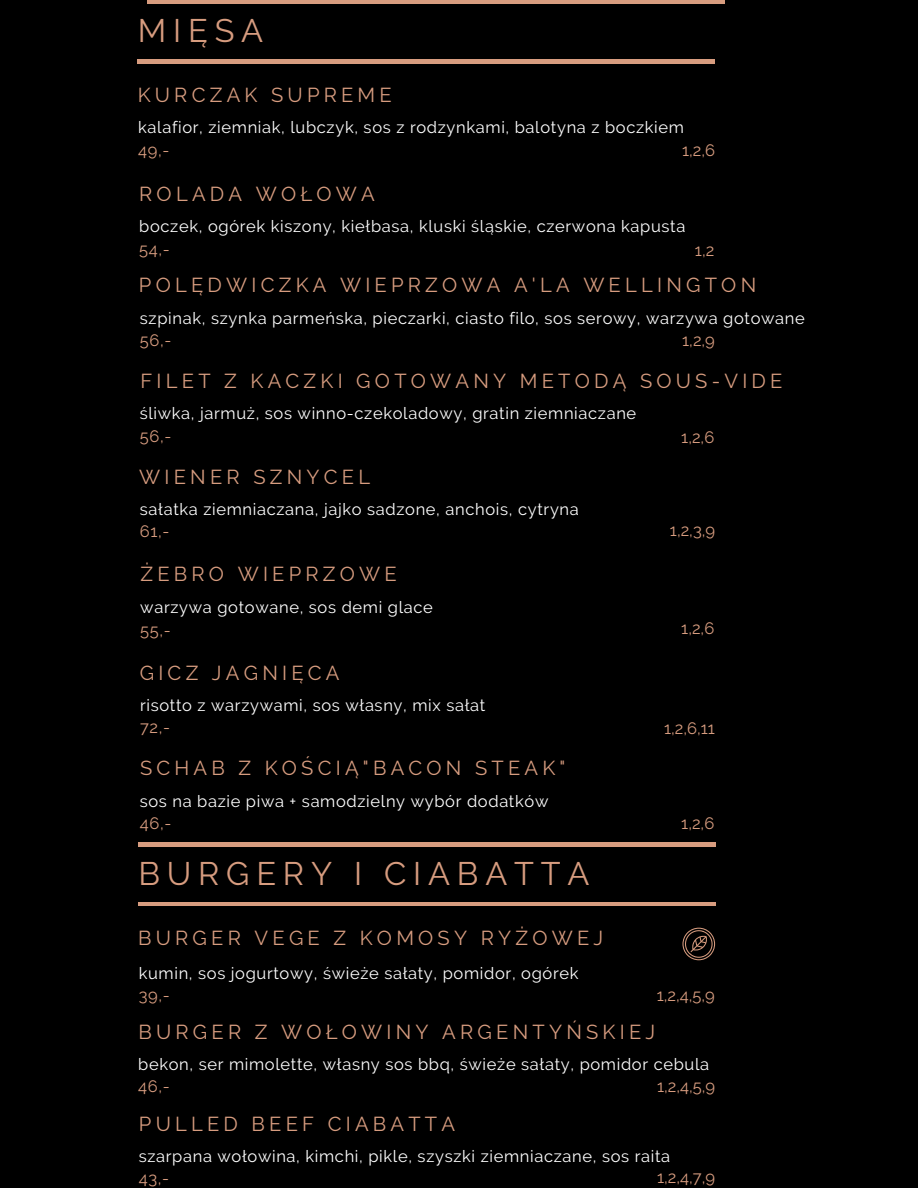
<style>
.page{position:relative;width:918px;height:1188px;background:#000}
.page>*{position:absolute;margin:0;border:0;box-sizing:border-box;transform-origin:0 0}
.t1{font:32.55px "Raleway";letter-spacing:.21em;color:#d79c7f}
.t2{font:20.1px "Raleway";letter-spacing:.21em;color:#d79c7f}
.t3{font:16.5px "Raleway";letter-spacing:.04em;color:#fff}
.t4{font:16.5px "Raleway";letter-spacing:.04em;color:#d79c7f}
</style>
<div class="page">
<hr style="left:138px;top:843px;width:578px;height:3px;background:#d79c7f">
<hr style="left:138px;top:902px;width:578px;height:4px;background:#d79c7f">
<hr style="left:147px;top:0;width:578px;height:3px;background:#d79c7f">
<hr style="left:138px;top:60px;width:577px;height:3px;background:#d79c7f">
<svg style="left:682px;top:928px;width:33px;height:32px"></svg>
<h1 class="t1" style="left:138px;top:12px;width:127px">MIĘSA</h1>
<p class="t2" style="left:138px;top:83px;width:256px">KURCZAK SUPREME</p>
<p class="t3" style="left:138px;top:118px;width:547px">kalafior, ziemniak, lubczyk, sos z rodzynkami, balotyna z boczkiem</p>
<p class="t4" style="left:138px;top:140px;width:33px">49,-</p>
<p class="t2" style="left:139px;top:182px;width:237px">ROLADA WOŁOWA</p>
<p class="t3" style="left:139px;top:217px;width:548px">boczek, ogórek kiszony, kiełbasa, kluski śląskie, czerwona kapusta</p>
<p class="t4" style="left:139px;top:239px;width:32px">54,-</p>
<p class="t4" style="left:682px;top:140px;width:35px">1,2,6</p>
<p class="t4" style="left:695px;top:240px;width:21px">1,2</p>
<p class="t2" style="left:139px;top:273px;width:619px">POLĘDWICZKA WIEPRZOWA A'LA WELLINGTON</p>
<p class="t3" style="left:140px;top:308px;width:666px">szpinak, szynka parmeńska, pieczarki, ciasto filo, sos serowy, warzywa gotowane</p>
<p class="t4" style="left:140px;top:331px;width:33px">56,-</p>
<p class="t4" style="left:682px;top:331px;width:34px">1,2,9</p>
<p class="t2" style="left:141px;top:369px;width:644px">FILET Z KACZKI GOTOWANY METODĄ SOUS-VIDE</p>
<p class="t3" style="left:140px;top:404px;width:498px">śliwka, jarmuż, sos winno-czekoladowy, gratin ziemniaczane</p>
<p class="t4" style="left:140px;top:426px;width:33px">56,-</p>
<p class="t2" style="left:139px;top:465px;width:232px">WIENER SZNYCEL</p>
<p class="t3" style="left:140px;top:499px;width:440px">sałatka ziemniaczana, jajko sadzone, anchois, cytryna</p>
<p class="t4" style="left:140px;top:522px;width:31px">61,-</p>
<p class="t2" style="left:141px;top:562px;width:258px">ŻEBRO WIEPRZOWE</p>
<p class="t3" style="left:140px;top:598px;width:294px">warzywa gotowane, sos demi glace</p>
<p class="t4" style="left:140px;top:620px;width:32px">55,-</p>
<p class="t2" style="left:140px;top:661px;width:201px">GICZ JAGNIĘCA</p>
<p class="t3" style="left:140px;top:695px;width:347px">risotto z warzywami, sos własny, mix sałat</p>
<p class="t4" style="left:140px;top:718px;width:32px">72,-</p>
<p class="t2" style="left:140px;top:756px;width:427px">SCHAB Z KOŚCIĄ"BACON STEAK"</p>
<p class="t3" style="left:140px;top:791px;width:410px">sos na bazie piwa + samodzielny wybór dodatków</p>
<p class="t4" style="left:140px;top:814px;width:33px">46,-</p>
<p class="t4" style="left:681px;top:427px;width:35px">1,2,6</p>
<p class="t4" style="left:670px;top:520px;width:47px">1,2,3,9</p>
<p class="t4" style="left:681px;top:619px;width:35px">1,2,6</p>
<p class="t4" style="left:664px;top:719px;width:52px">1,2,6,11</p>
<p class="t4" style="left:681px;top:814px;width:35px">1,2,6</p>
<h1 class="t1" style="left:138px;top:854px;width:452px">BURGERY I CIABATTA</h1>
<p class="t2" style="left:138px;top:926px;width:467px">BURGER VEGE Z KOMOSY RYŻOWEJ</p>
<p class="t3" style="left:139px;top:963px;width:441px">kumin, sos jogurtowy, świeże sałaty, pomidor, ogórek</p>
<p class="t4" style="left:139px;top:986px;width:33px">39,-</p>
<p class="t2" style="left:138px;top:1020px;width:518px">BURGER Z WOŁOWINY ARGENTYŃSKIEJ</p>
<p class="t3" style="left:138px;top:1054px;width:573px">bekon, ser mimolette, własny sos bbq, świeże sałaty, pomidor cebula</p>
<p class="t4" style="left:138px;top:1077px;width:33px">46,-</p>
<p class="t4" style="left:657px;top:986px;width:60px">1,2,4,5,9</p>
<p class="t4" style="left:657px;top:1076px;width:60px">1,2,4,5,9</p>
<p class="t2" style="left:139px;top:1112px;width:318px">PULLED BEEF CIABATTA</p>
<p class="t3" style="left:139px;top:1146px;width:533px">szarpana wołowina, kimchi, pikle, szyszki ziemniaczane, sos raita</p>
<p class="t4" style="left:139px;top:1169px;width:32px">43,-</p>
<p class="t4" style="left:657px;top:1168px;width:59px">1,2,4,7,9</p>
</div>
